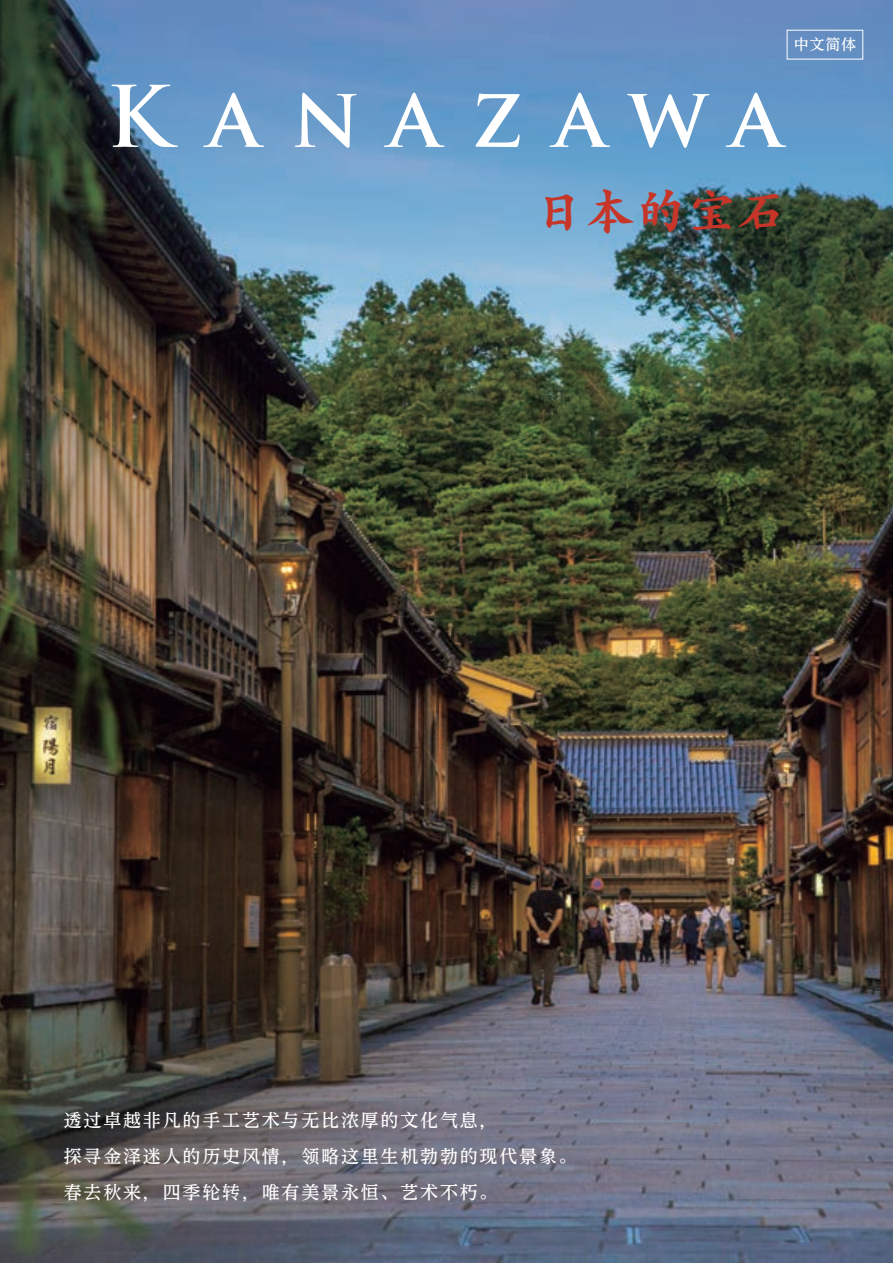
<style>
.page{position:relative;width:893px;height:1263px;background:#fff}
.page>*{position:absolute;margin:0;border:0;box-sizing:border-box;transform-origin:0 0}
.t1{font:700 82.5px "Trajan Pro";letter-spacing:.375em;color:#fff}
.t2{font:900 49.5px "ST Kaiti SC";letter-spacing:.02em;color:#c63528}
.t3{font:500 18px/36px "UD Reimin SC Gb 4";letter-spacing:.1em;color:#fff}
.t4{font:500 15px "UD Reimin SC Gb 4";color:#fff}
</style>
<div class="page">
<img style="left:0;top:0;width:893px;height:1263px">
<div style="left:787px;top:30px;width:76px;height:29px;border:1px solid #fff"></div>
<p class="t4" style="left:794px;top:35px;width:64px">中文简体</p>
<h1 class="t1" style="left:106px;top:65px;width:678px">Kanazawa</h1>
<h2 class="t2" style="left:535px;top:180px;width:253px">日本的宝石</h2>
<p class="t3" style="left:64px;top:1103px;width:515px">透过卓越非凡的手工艺术与无比浓厚的文化气息，<br>探寻金泽迷人的历史风情，领略这里生机勃勃的现代景象。春去秋来，四季轮转，唯有美景永恒、艺术不朽。</p>
</div>
